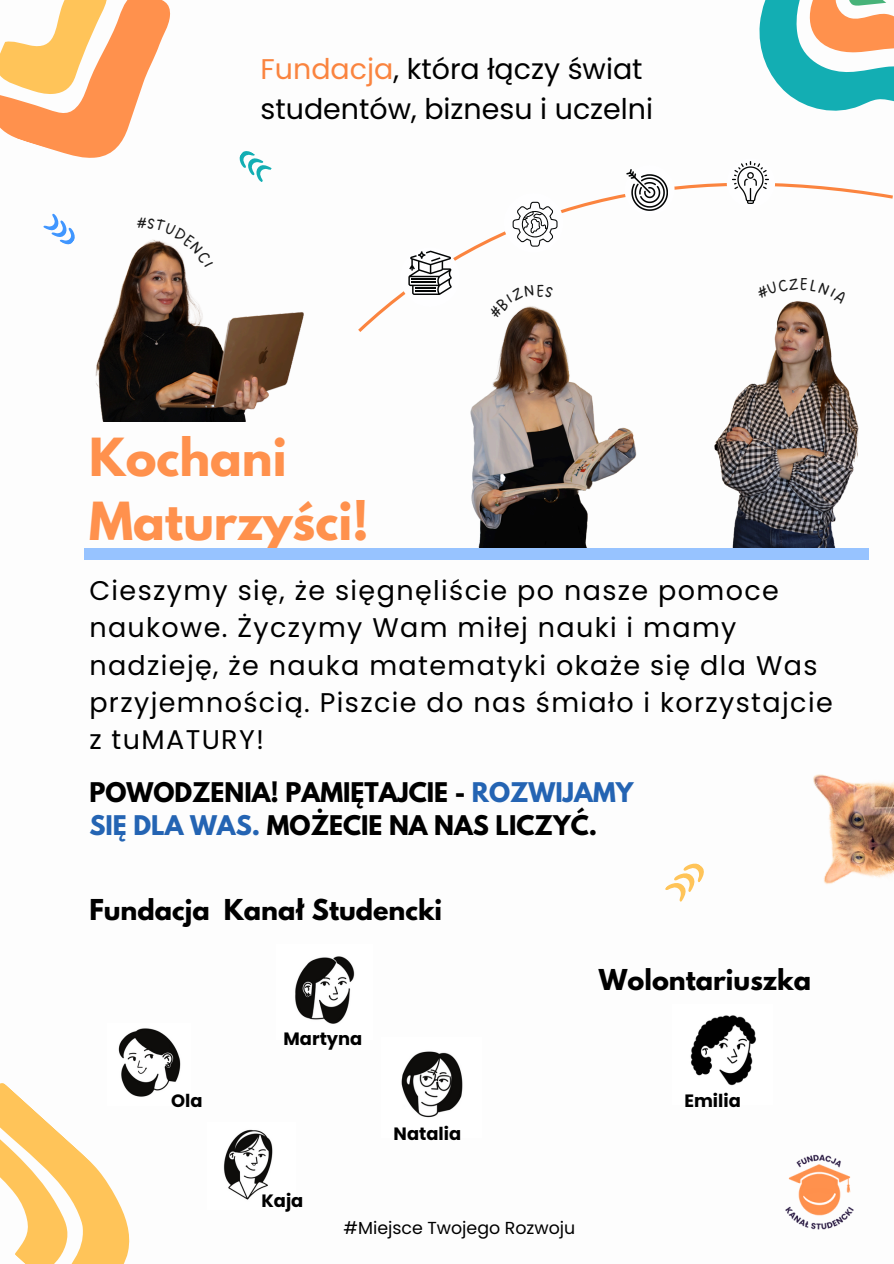
<style>
.page{position:relative;width:894px;height:1264px;background:#fff}
.page>*{position:absolute;margin:0;border:0;box-sizing:border-box;transform-origin:0 0}
.t1{font:700 46.5px/64.2px "League Spartan";color:#ff914d}
.t2{font:28.5px/39.3px "Poppins";color:#000}
.t3{font:27px/37.2px "Poppins";letter-spacing:.05em;color:#000}
.t4{font:700 25.5px "League Spartan";color:#000}
.t5{font:700 24px/32.7px "League Spartan";color:#000}
.t6{font:700 17.85px "Poppins";color:#000}
.t7{font:17.4px "Poppins";color:#000}
.s1{color:#fa843f}
.s2{color:#2464b3}
</style>
<div class="page">
<img style="left:295px;top:956px;width:60px;height:68px">
<img style="left:118px;top:1028px;width:63px;height:60px">
<img style="left:223px;top:1129px;width:50px;height:71px">
<img style="left:401px;top:1051px;width:62px;height:67px">
<img style="left:690px;top:1015px;width:66px;height:71px">
<svg style="left:665px;top:863px;width:39px;height:39px"></svg>
<svg style="left:0;top:0;width:171px;height:158px"></svg>
<svg style="left:43px;top:213px;width:30px;height:24px"></svg>
<svg style="left:0;top:1077px;width:165px;height:186px"></svg>
<svg style="left:759px;top:0;width:134px;height:109px"></svg>
<svg style="left:239px;top:151px;width:33px;height:31px"></svg>
<img style="left:813px;top:774px;width:80px;height:110px">
<svg style="left:358px;top:109px;width:535px;height:223px"></svg>
<div style="left:400px;top:247px;width:60px;height:60px;background:#fefeff;border-radius:50%"></div>
<svg style="left:408px;top:251px;width:43px;height:44px"></svg>
<div style="left:503px;top:193px;width:60px;height:60px;background:#fefeff;border-radius:50%"></div>
<svg style="left:512px;top:202px;width:45px;height:45px"></svg>
<div style="left:624px;top:165px;width:50px;height:50px;background:#fefeff;border-radius:50%"></div>
<svg style="left:626px;top:169px;width:41px;height:42px"></svg>
<div style="left:726px;top:158px;width:49px;height:49px;background:#fefeff;border-radius:50%"></div>
<img style="left:732px;top:162px;width:36px;height:42px">
<img style="left:58px;top:230px;width:246px;height:191px">
<img style="left:689px;top:270px;width:190px;height:286px">
<img style="left:425px;top:270px;width:232px;height:278px">
<div style="left:84px;top:548px;width:784px;height:12px;background:#97c3ff"></div>
<img style="left:785px;top:1154px;width:69px;height:76px">
<svg style="left:137px;top:230px;width:76px;height:37px"></svg>
<svg style="left:488px;top:284px;width:65px;height:35px"></svg>
<svg style="left:755px;top:278px;width:92px;height:26px"></svg>
<h5 class="t2" style="left:260px;top:50px;width:394px"><span class="s1">Fundacja</span>, która łączy świat studentów, biznesu i uczelni</h5>
<h5 class="t1" style="left:89px;top:431px;width:281px">Kochani<br>Maturzyści!</h5>
<p class="t3" style="left:89px;top:572px;width:744px">Cieszymy się, że sięgnęliście po nasze pomoce naukowe. Życzymy Wam miłej nauki i mamy nadzieję, że nauka matematyki okaże się dla Was przyjemnością. Piszcie do nas śmiało i korzystajcie z tuMATURY!</p>
<p class="t5" style="left:89px;top:779px;width:545px">POWODZENIA! PAMIĘTAJCIE - <span class="s2">ROZWIJAMY<br>SIĘ DLA WAS.</span> MOŻECIE NA NAS LICZYĆ.</p>
<p class="t4" style="left:89px;top:897px;width:354px">Fundacja Kanał Studencki</p>
<p class="t6" style="left:171px;top:1087px;width:33px">Ola</p>
<p class="t6" style="left:283px;top:1026px;width:80px">Martyna</p>
<h2 class="t6" style="left:261px;top:1188px;width:43px">Kaja</h2>
<p class="t6" style="left:393px;top:1120px;width:69px">Natalia</p>
<p class="t7" style="left:343px;top:1215px;width:233px">#Miejsce Twojego Rozwoju</p>
<h5 class="t4" style="left:598px;top:967px;width:213px">Wolontariuszka</h5>
<h4 class="t6" style="left:684px;top:1088px;width:58px">Emilia</h4>
</div>
